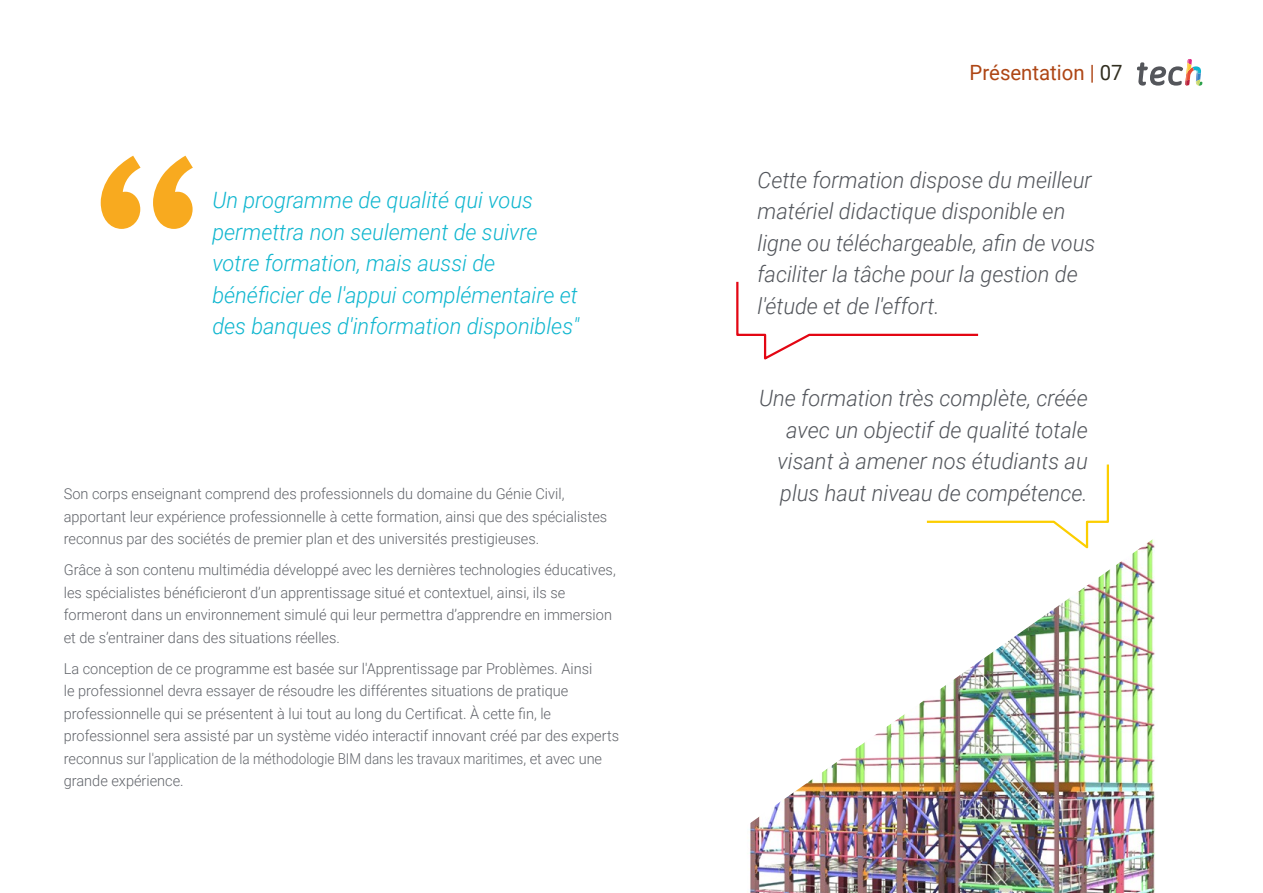
<style>
.page{position:relative;width:1263px;height:893px;background:#fff}
.page>*{position:absolute;margin:0;border:0;box-sizing:border-box;transform-origin:0 0}
.t1{font:italic 300 22.5px/31.5px "Roboto";color:#52555b;text-align:right}
.t2{font:italic 300 22.5px/31.5px "Roboto";color:#0fb6cf}
.t3{font:21px "Roboto";color:#ae4615}
.t4{font:300 15px/22.5px "Roboto";color:#61646a}
.s1{color:#312e20}
</style>
<div class="page">
<svg style="left:101px;top:156px;width:92px;height:73px"></svg>
<svg style="left:736px;top:281px;width:243px;height:79px"></svg>
<svg style="left:1137px;top:59px;width:65px;height:27px"></svg>
<img style="left:749px;top:464px;width:406px;height:429px">
<h1 class="t2" style="left:212px;top:184px;width:368px">Un programme de qualité qui vous permettra non seulement de suivre votre formation, mais aussi de bénéficier de l'appui complémentaire et des banques d'information disponibles"</h1>
<p class="t4" style="left:64px;top:482px;width:545px">Son corps enseignant comprend des professionnels du domaine du Génie Civil, apportant leur expérience professionnelle à cette formation, ainsi que des spécialistes reconnus par des sociétés de premier plan et des universités prestigieuses.</p>
<p class="t4" style="left:64px;top:558px;width:553px">Grâce à son contenu multimédia développé avec les dernières technologies éducatives, les spécialistes bénéficieront d’un apprentissage situé et contextuel, ainsi, ils se formeront dans un environnement simulé qui leur permettra d’apprendre en immersion et de s’entrainer dans des situations réelles.</p>
<p class="t4" style="left:64px;top:657px;width:557px">La conception de ce programme est basée sur l'Apprentissage par Problèmes. Ainsi<br>le professionnel devra essayer de résoudre les différentes situations de pratique professionnelle qui se présentent à lui tout au long du Certificat. À cette fin, le professionnel sera assisté par un système vidéo interactif innovant créé par des experts reconnus sur l'application de la méthodologie BIM dans les travaux maritimes, et avec une grande expérience.</p>
<h2 class="t3" style="left:970px;top:57px;width:155px">Présentation | <span class="s1">07</span></h2>
<h1 class="t1" style="left:757px;top:163px;width:339px;text-align:left">Cette formation dispose du meilleur matériel didactique disponible en ligne ou téléchargeable, afin de vous faciliter la tâche pour la gestion de l'étude et de l'effort.</h1>
<h1 class="t1" style="left:759px;top:382px;width:330px">Une formation très complète, créée avec un objectif de qualité totale visant à amener nos étudiants au plus haut niveau de compétence.</h1>
</div>
